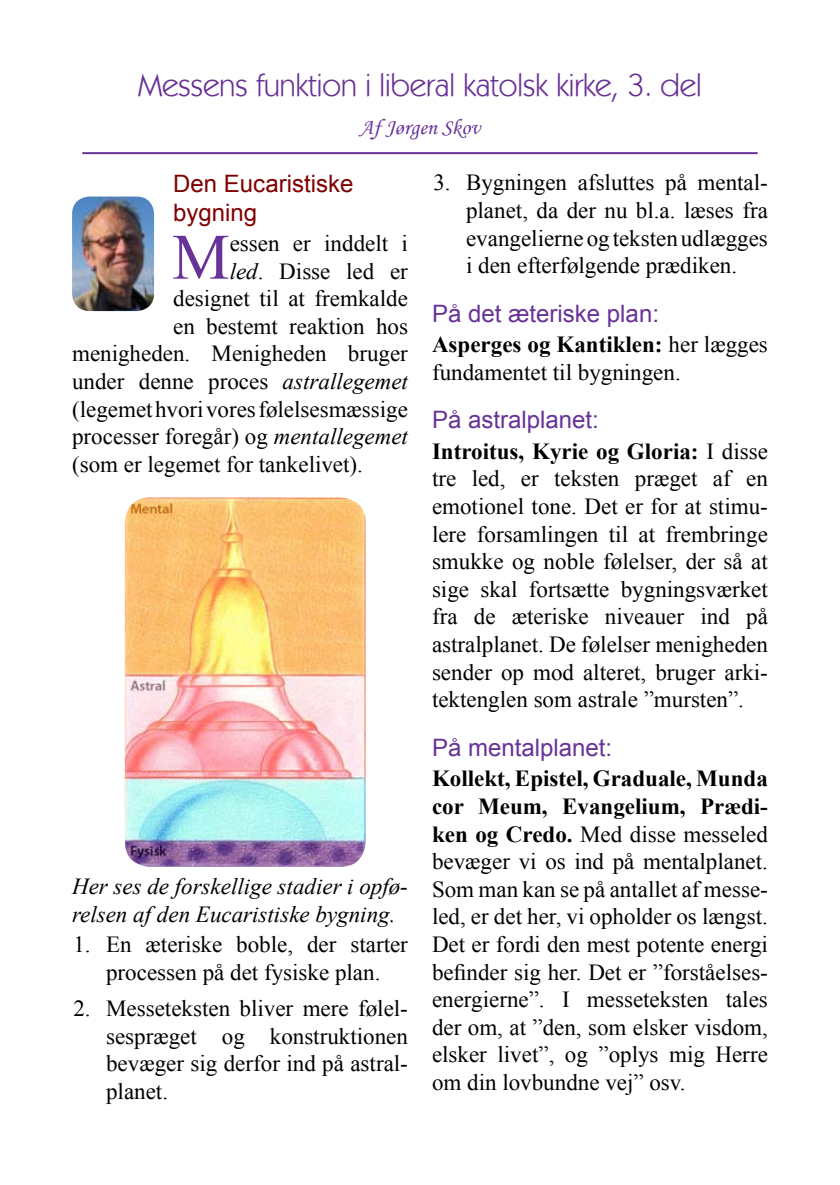
<style>
.page{position:relative;width:840px;height:1185px;background:#fff}
.page>*{position:absolute;margin:0;border:0;box-sizing:border-box;transform-origin:0 0}
.t1{font:64.6px "Times New Roman";color:#683297}
.t2{font:32px "Kabel IT Cby BT";color:#683297}
.t3{font:24px "Arial";color:#683297}
.t4{font:24px/28.8px "Arial";color:#800000}
.t5{font:23px/27.6px "Times New Roman";color:#000;text-align:justify}
.t6{font:italic 23px/27.6px "Times New Roman";color:#000}
.t7{font:22px "Monotype Corsiva";color:#683297}
.s1{font-style:italic}
.s2{font-weight:700}
</style>
<div class="page">
<hr style="left:82px;top:152px;width:675px;height:2px;background:#683297">
<img style="left:72px;top:197px;width:82px;height:114px">
<img style="left:125px;top:497px;width:240px;height:370px">
<h2 class="t2" style="left:138px;top:65px;width:565px">Messens funktion i liberal katolsk kirke, 3. del</h2>
<p class="t7" style="left:359px;top:114px;width:122px">Af Jørgen Skov</p>
<p class="t4" style="left:173px;top:169px;width:182px">Den Eucaristiske bygning</p>
<h1 class="t1" style="left:172px;top:214px;width:59px">M</h1>
<p class="t5" style="left:229px;top:229px;width:180px">essen er inddelt i</p>
<p class="t5" style="left:229px;top:257px;width:180px"><span class="s1">led</span>. Disse led er</p>
<p class="t5" style="left:173px;top:284px;width:236px">designet til at fremkalde</p>
<p class="t5" style="left:173px;top:312px;width:236px">en bestemt reaktion hos</p>
<p class="t5" style="left:72px;top:340px;width:337px">menigheden. Menigheden bruger</p>
<p class="t5" style="left:72px;top:367px;width:337px">under denne proces <span class="s1">astrallegemet</span></p>
<p class="t5" style="left:72px;top:395px;width:337px">(legemet hvori vores følelsesmæssige</p>
<p class="t5" style="left:72px;top:422px;width:337px">processer foregår) og <span class="s1">mentallegemet</span></p>
<p class="t5" style="left:72px;top:450px;width:292px">(som er legemet for tankelivet).</p>
<p class="t6" style="left:72px;top:872px;width:337px">Her ses de forskellige stadier i opfø&shy;relsen af den Eucaristiske bygning.</p>
<p class="t5" style="left:73px;top:931px;width:336px;text-align:center">1. En æteriske boble, der starter processen på det fysiske plan.</p>
<p class="t5" style="left:106px;top:994px;width:303px;text-indent:-33px">2. Messeteksten bliver mere følel&shy;sespræget og konstruktionen bevæger sig derfor ind på astral&shy;planet.</p>
<p class="t5" style="left:466px;top:168px;width:303px;text-indent:-33px">3. Bygningen afsluttes på mental&shy;planet, da der nu bl.a. læses fra evangelierne og teksten udlægges i den efterfølgende prædiken.</p>
<p class="t3" style="left:432px;top:298px;width:228px">På det æteriske plan:</p>
<p class="t5" style="left:432px;top:330px;width:337px"><span class="s2">Asperges og Kantiklen:</span> her lægges fundamentet til bygningen.</p>
<p class="t3" style="left:432px;top:404px;width:168px">På astralplanet:</p>
<p class="t5" style="left:432px;top:437px;width:337px"><span class="s2">Introitus, Kyrie og Gloria:</span> I disse tre led, er teksten præget af en emotionel tone. Det er for at stimu&shy;lere forsamlingen til at frembringe smukke og noble følelser, der så at sige skal fortsætte bygningsværket fra de æteriske niveauer ind på astralplanet. De følelser menigheden sender op mod alteret, bruger arki&shy;tektenglen som astrale ”mursten”.</p>
<p class="t3" style="left:432px;top:732px;width:182px">På mentalplanet:</p>
<p class="t5" style="left:432px;top:764px;width:337px"><span class="s2">Kollekt, Epistel, Graduale, Munda cor Meum, Evangelium, Prædi&shy;ken og Credo.</span> Med disse messeled bevæger vi os ind på mentalplanet.<br>Som man kan se på antallet af messe&shy;led, er det her, vi opholder os længst.<br>Det er fordi den mest potente energi befinder sig her. Det er ”forståelses&shy;energierne”. I messeteksten tales der om, at ”den, som elsker visdom, elsker livet”, og ”oplys mig Herre om din lovbundne vej” osv.</p>
</div>
